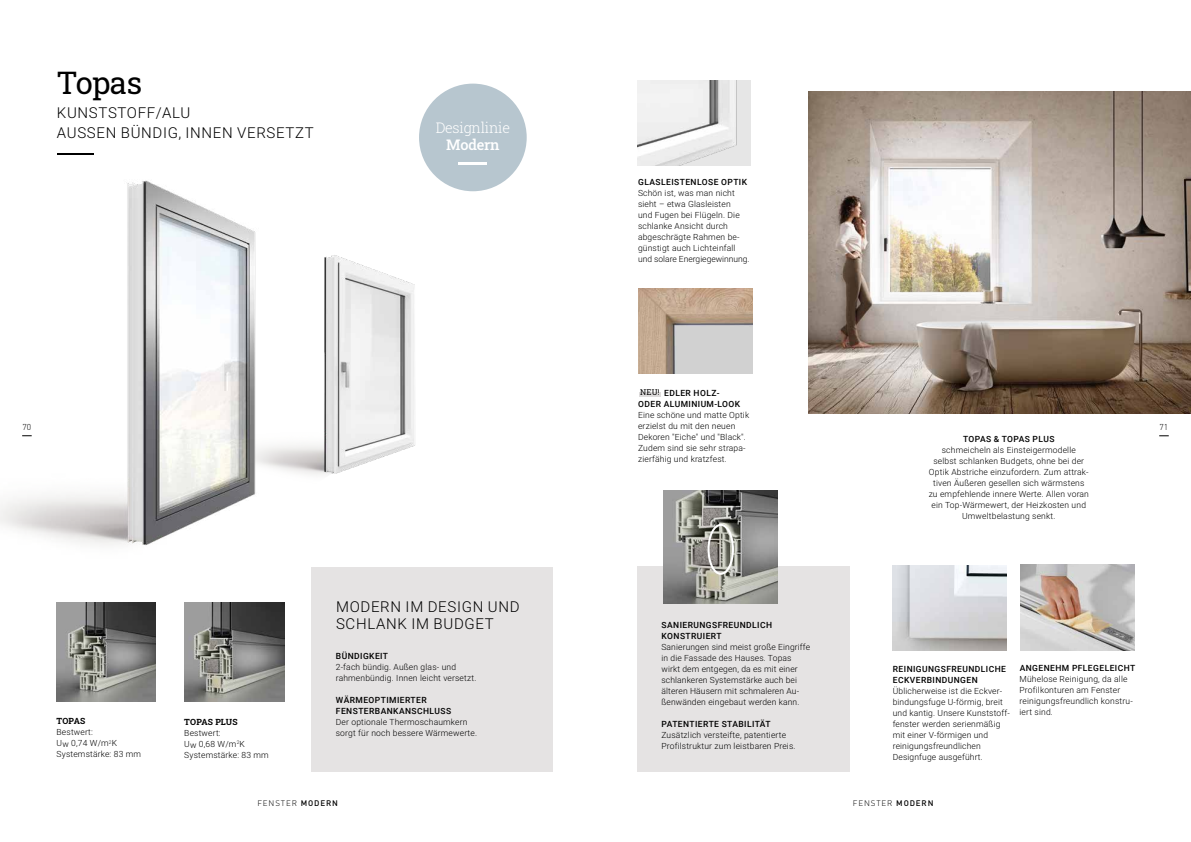
<style>
.page{position:relative;width:1191px;height:842px;background:#fff}
.page>*{position:absolute;margin:0;border:0;box-sizing:border-box;transform-origin:0 0}
.t1{font:31px "Roboto Slab";letter-spacing:-.015em;color:#000}
.t2{font:300 15px/16.5px "Roboto";letter-spacing:.045em;color:#000}
.t3{font:300 14.6px "Roboto Slab";letter-spacing:-.02em;color:#fff}
.t4{font:500 14.6px "Roboto Slab";letter-spacing:-.02em;color:#fff}
.t5{font:300 8.5px/11px "Roboto";letter-spacing:.02em;color:#000}
.t6{font:500 8.5px/11px "Roboto";letter-spacing:.05em;color:#000}
.t7{font:700 8.5px "Roboto Slab";letter-spacing:.01em;color:#000}
.t8{font:300 8.5px "DIN Pro";color:#000}
.t9{font:300 8px "DIN Pro";letter-spacing:.11em;color:#000}
.s1{font-family:"Roboto Slab";font-weight:400;font-size:8px}
.s2{font-weight:500}
</style>
<div class="page">
<img style="left:892px;top:566px;width:114px;height:85px">
<img style="left:637px;top:80px;width:114px;height:85px">
<img style="left:808px;top:91px;width:383px;height:322px">
<img style="left:258px;top:255px;width:157px;height:220px">
<img style="left:0;top:180px;width:258px;height:365px">
<img style="left:185px;top:602px;width:99px;height:99px">
<img style="left:57px;top:602px;width:99px;height:99px">
<div style="left:419px;top:84px;width:108px;height:107px;background:#b7c6cf;border-radius:50%"></div>
<hr style="left:458px;top:163px;width:29px;height:2px;background:#fff">
<div style="left:312px;top:567px;width:241px;height:204px;background:#e5e3e3"></div>
<hr style="left:57px;top:153px;width:37px;height:2px;background:#000">
<img style="left:1021px;top:565px;width:113px;height:85px">
<div style="left:637px;top:566px;width:212px;height:205px;background:#e5e3e3"></div>
<img style="left:663px;top:491px;width:114px;height:113px">
<div style="left:707px;top:524px;width:27px;height:51px;border:2px solid #fff;border-radius:50%"></div>
<div style="left:639px;top:392px;width:21px;height:5px;background:#dedcdc"></div>
<img style="left:638px;top:289px;width:114px;height:85px">
<h1 class="t1" style="left:57px;top:62px;width:87px">Topas</h1>
<h2 class="t2" style="left:57px;top:103px;width:258px;line-height:20px">KUNSTSTOFF/ALU<br>AUSSEN BÜNDIG, INNEN VERSETZT</h2>
<h3 class="t3" style="left:436px;top:117px;width:76px">Designlinie</h3>
<h3 class="t4" style="left:446px;top:135px;width:55px">Modern</h3>
<p class="t6" style="left:638px;top:176px;width:110px">GLASLEISTENLOSE OPTIK</p>
<p class="t5" style="left:638px;top:187px;width:113px">Schön ist, was man nicht sieht – etwa Glasleisten<br>und Fugen bei Flügeln. Die schlanke Ansicht durch abgeschrägte Rahmen be&shy;günstigt auch Lichteinfall und solare Energiegewinnung.</p>
<p class="t8" style="left:23px;top:421px;width:10px">70</p>
<p class="t7" style="left:57px;top:715px;width:30px">TOPAS</p>
<p class="t5" style="left:57px;top:726px;width:86px">Bestwert:<br>Uw 0,74 W/m<sup>2</sup>K<br>Systemstärke: 83 mm</p>
<p class="t6" style="left:638px;top:387px;width:103px"><span class="s1">NEU!</span> EDLER HOLZ-<br>ODER ALUMINIUM-LOOK</p>
<p class="t5" style="left:638px;top:409px;width:113px">Eine schöne und matte Optik erzielst du mit den neuen<br>Dekoren "Eiche" und "Black".<br>Zudem sind sie sehr strapa&shy;zierfähig und kratzfest.</p>
<p class="t6" style="left:963px;top:433px;width:93px">TOPAS &amp; TOPAS PLUS</p>
<p class="t5" style="left:928px;top:444px;width:162px;text-align:center">schmeicheln als Einsteigermodelle<br>selbst schlanken Budgets, ohne bei der Optik Abstriche einzufordern. Zum attrak&shy;tiven Äußeren gesellen sich wärmstens zu empfehlende innere Werte. Allen voran ein Top-Wärmewert, der Heizkosten und Umweltbelastung senkt.</p>
<p class="t8" style="left:1159px;top:421px;width:10px">71</p>
<p class="t7" style="left:184px;top:716px;width:55px">TOPAS PLUS</p>
<p class="t5" style="left:184px;top:727px;width:86px">Bestwert:<br>Uw 0,68 W/m<sup>2</sup>K<br>Systemstärke: 83 mm</p>
<h2 class="t2" style="left:336px;top:598px;width:185px">MODERN IM DESIGN UND<br>SCHLANK IM BUDGET</h2>
<p class="t6" style="left:336px;top:650px;width:54px">BÜNDIGKEIT</p>
<p class="t5" style="left:336px;top:661px;width:142px">2-fach bündig. Außen glas- und rahmenbündig. Innen leicht versetzt.</p>
<p class="t6" style="left:336px;top:694px;width:117px">WÄRMEOPTIMIERTER<br>FENSTERBANKANSCHLUSS</p>
<p class="t5" style="left:336px;top:716px;width:143px">Der optionale Thermoschaumkern sorgt für noch bessere Wärmewerte.</p>
<p class="t6" style="left:661px;top:619px;width:112px">SANIERUNGSFREUNDLICH<br>KONSTRUIERT</p>
<p class="t5" style="left:661px;top:641px;width:150px">Sanierungen sind meist große Eingriffe in die Fassade des Hauses. Topas wirkt dem entgegen, da es mit einer schlankeren Systemstärke auch bei älteren Häusern mit schmaleren Au&shy;ßenwänden eingebaut werden kann.</p>
<p class="t6" style="left:661px;top:718px;width:110px">PATENTIERTE STABILITÄT</p>
<p class="t5" style="left:661px;top:729px;width:136px">Zusätzlich versteifte, patentierte<br>Profilstruktur zum leistbaren Preis.</p>
<p class="t6" style="left:893px;top:663px;width:115px">REINIGUNGSFREUNDLICHE<br>ECKVERBINDUNGEN</p>
<p class="t5" style="left:892px;top:685px;width:119px">Üblicherweise ist die Eckver&shy;bindungsfuge U-förmig, breit und kantig. Unsere Kunststoff&shy;fenster werden serienmäßig mit einer V-förmigen und reinigungsfreundlichen<br>Designfuge ausgeführt.</p>
<p class="t6" style="left:1019px;top:662px;width:117px">ANGENEHM PFLEGELEICHT</p>
<p class="t5" style="left:1019px;top:673px;width:115px">Mühelose Reinigung, da alle<br>Profilkonturen am Fenster reinigungsfreundlich konstru&shy;iert sind.</p>
<p class="t9" style="left:257px;top:797px;width:82px">FENSTER <span class="s2">MODERN</span></p>
<p class="t9" style="left:853px;top:797px;width:82px">FENSTER <span class="s2">MODERN</span></p>
</div>
